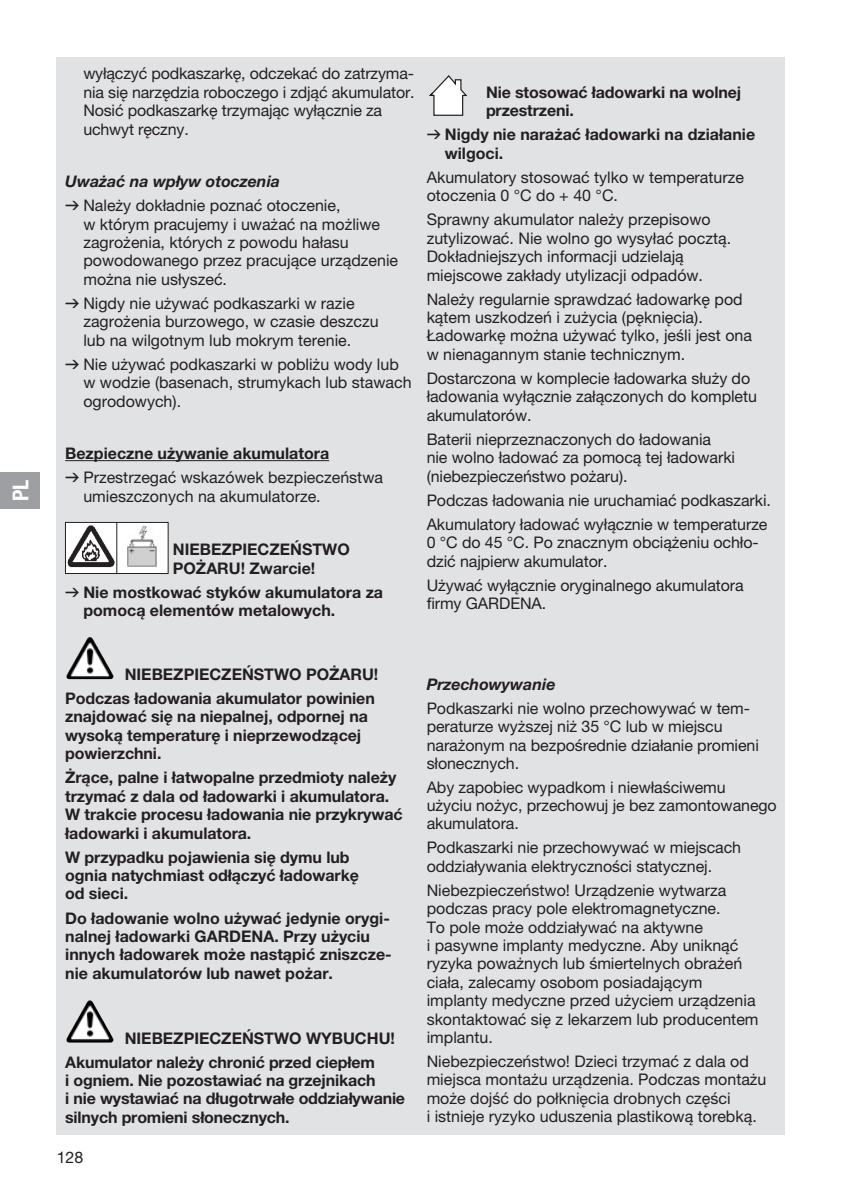
<style>
.page{position:relative;width:842px;height:1191px;background:#fff}
.page>*{position:absolute;margin:0;border:0;box-sizing:border-box;transform-origin:0 0}
.t1{font:22px "GARDENA Pro Bo Cond";color:#fff}
.t2{font:16px/18.4px "GARDENA Pro";color:#231f20}
.t3{font:700 16px/18.4px "GARDENA Pro";letter-spacing:-.005em;color:#231f20}
.t4{font:italic 700 16px "GARDENA Pro";color:#231f20}
.s1{font-weight:700;font-style:italic}
.s2{font-family:"Formdruck"}
.s3{font-weight:700}
.s4{font-family:"Formdruck";font-weight:400}
</style>
<div class="page">
<div style="left:57px;top:57px;width:728px;height:1077px;background:#e1e2e4"></div>
<hr style="left:65px;top:460px;width:264px;height:1px;background:#231f20">
<div style="left:65px;top:522px;width:103px;height:51px;background:#fff"></div>
<div style="left:65px;top:522px;width:103px;height:52px;border:1px solid #231f20"></div>
<img style="left:65px;top:522px;width:52px;height:52px">
<img style="left:127px;top:525px;width:30px;height:42px">
<img style="left:68px;top:637px;width:21px;height:36px">
<img style="left:68px;top:1000px;width:21px;height:35px">
<svg style="left:429px;top:75px;width:39px;height:41px"></svg>
<div style="left:0;top:472px;width:40px;height:37px;background:#9d9fa2"></div>
<h1 class="t1" style="left:7px;top:501px;width:23px;rotate:-90deg">PL</h1>
<p class="t2" style="left:83px;top:64px;width:333px">wyłączyć podkaszarkę, odczekać do zatrzyma&shy;nia się narzędzia roboczego i zdjąć akumulator.<br>Nosić podkaszarkę trzymając wyłącznie za uchwyt ręczny.</p>
<p class="t2" style="left:65px;top:169px;width:277px;line-height:24px"><span class="s1">Uważać na wpływ otoczenia<br></span><span class="s2">v</span> Należy dokładnie poznać otoczenie,</p>
<p class="t2" style="left:83px;top:214px;width:316px">w którym pracujemy i uważać na możliwe zagrożenia, których z powodu hałasu powodowanego przez pracujące urządzenie można nie usłyszeć.</p>
<p class="t2" style="left:83px;top:294px;width:297px;text-indent:-18px"><span class="s2">v</span> Nigdy nie używać podkaszarki w razie zagrożenia burzowego, w czasie deszczu lub na wilgotnym lub mokrym terenie.</p>
<p class="t2" style="left:83px;top:355px;width:330px;text-indent:-18px"><span class="s2">v</span> Nie używać podkaszarki w pobliżu wody lub w wodzie (basenach, strumykach lub stawach ogrodowych).</p>
<p class="t2" style="left:65px;top:441px;width:319px;line-height:24px"><span class="s3">Bezpieczne używanie akumulatora<br></span><span class="s2">v</span> Przestrzegać wskazówek bezpieczeństwa</p>
<p class="t2" style="left:83px;top:486px;width:239px">umieszczonych na akumulatorze.</p>
<p class="t3" style="left:173px;top:540px;width:178px">NIEBEZPIECZEŃSTWO<br>POŻARU! Zwarcie!</p>
<p class="t3" style="left:83px;top:582px;width:301px;text-indent:-18px"><span class="s4">v</span> Nie mostkować styków akumulatora za pomocą elementów metalowych.</p>
<p class="t3" style="left:486px;top:83px;width:257px">Nie stosować ładowarki na wolnej przestrzeni.</p>
<p class="t3" style="left:445px;top:125px;width:312px;text-indent:-18px"><span class="s4">v</span> Nigdy nie narażać ładowarki na działanie wilgoci.</p>
<p class="t2" style="left:427px;top:168px;width:319px">Akumulatory stosować tylko w temperaturze otoczenia 0 °C do + 40 °C.</p>
<p class="t2" style="left:427px;top:210px;width:306px">Sprawny akumulator należy przepisowo zutylizować. Nie wolno go wysyłać pocztą.<br>Dokładniejszych informacji udzielają miejscowe zakłady utylizacji odpadów.</p>
<p class="t2" style="left:427px;top:289px;width:327px">Należy regularnie sprawdzać ładowarkę pod kątem uszkodzeń i zużycia (pęknięcia).<br>Ładowarkę można używać tylko, jeśli jest ona w nienagannym stanie technicznym.</p>
<p class="t2" style="left:427px;top:369px;width:332px">Dostarczona w komplecie ładowarka służy do ładowania wyłącznie załączonych do kompletu akumulatorów.</p>
<p class="t2" style="left:427px;top:430px;width:310px">Baterii nieprzeznaczonych do ładowania nie wolno ładować za pomocą tej ładowarki (niebezpieczeństwo pożaru).</p>
<p class="t2" style="left:427px;top:488px;width:346px;line-height:24px">Podczas ładowania nie uruchamiać podkaszarki.<br>Akumulatory ładować wyłącznie w temperaturze</p>
<p class="t2" style="left:427px;top:533px;width:334px">0 °C do 45 °C. Po znacznym obciążeniu ochło&shy;dzić najpierw akumulator.</p>
<p class="t2" style="left:427px;top:575px;width:319px">Używać wyłącznie oryginalnego akumulatora firmy GARDENA.</p>
<p class="t3" style="left:65px;top:662px;width:315px;line-height:24px;text-align:right">NIEBEZPIECZEŃSTWO POŻARU!<br>Podczas ładowania akumulator powinien</p>
<p class="t3" style="left:65px;top:707px;width:304px">znajdować się na niepalnej, odpornej na wysoką temperaturę i nieprzewodzącej powierzchni.</p>
<p class="t3" style="left:65px;top:768px;width:339px">Żrące, palne i łatwopalne przedmioty należy trzymać z dala od ładowarki i akumulatora.<br>W trakcie procesu ładowania nie przykrywać ładowarki i akumulatora.</p>
<p class="t3" style="left:65px;top:847px;width:295px">W przypadku pojawienia się dymu lub ognia natychmiast odłączyć ładowarkę od sieci.</p>
<p class="t3" style="left:65px;top:908px;width:328px">Do ładowanie wolno używać jedynie orygi&shy;nalnej ładowarki GARDENA. Przy użyciu innych ładowarek może nastąpić zniszcze&shy;nie akumulatorów lub nawet pożar.</p>
<p class="t3" style="left:65px;top:1025px;width:331px;line-height:24px;text-indent:60px">NIEBEZPIECZEŃSTWO WYBUCHU!<br>Akumulator należy chronić przed ciepłem</p>
<p class="t3" style="left:65px;top:1070px;width:341px">i ogniem. Nie pozostawiać na grzejnikach<br>i nie wystawiać na długotrwałe oddziaływanie silnych promieni słonecznych.</p>
<p class="t2" style="left:57px;top:1147px;width:28px">128</p>
<p class="t4" style="left:427px;top:674px;width:130px">Przechowywanie</p>
<p class="t2" style="left:427px;top:698px;width:334px">Podkaszarki nie wolno przechowywać w tem&shy;peraturze wyższej niż 35 °C lub w miejscu narażonym na bezpośrednie działanie promieni słonecznych.</p>
<p class="t2" style="left:427px;top:777px;width:352px">Aby zapobiec wypadkom i niewłaściwemu<br>użyciu nożyc, przechowuj je bez zamontowanego akumulatora.</p>
<p class="t2" style="left:427px;top:838px;width:316px">Podkaszarki nie przechowywać w miejscach oddziaływania elektryczności statycznej.</p>
<p class="t2" style="left:427px;top:880px;width:333px">Niebezpieczeństwo! Urządzenie wytwarza podczas pracy pole elektromagnetyczne.<br>To pole może oddziaływać na aktywne<br>i pasywne implanty medyczne. Aby uniknąć ryzyka poważnych lub śmiertelnych obrażeń ciała, zalecamy osobom posiadającym implanty medyczne przed użyciem urządzenia skontaktować się z lekarzem lub producentem implantu.</p>
<p class="t2" style="left:427px;top:1052px;width:341px">Niebezpieczeństwo! Dzieci trzymać z dala od miejsca montażu urządzenia. Podczas montażu może dojść do połknięcia drobnych części<br>i istnieje ryzyko uduszenia plastikową torebką.</p>
</div>
